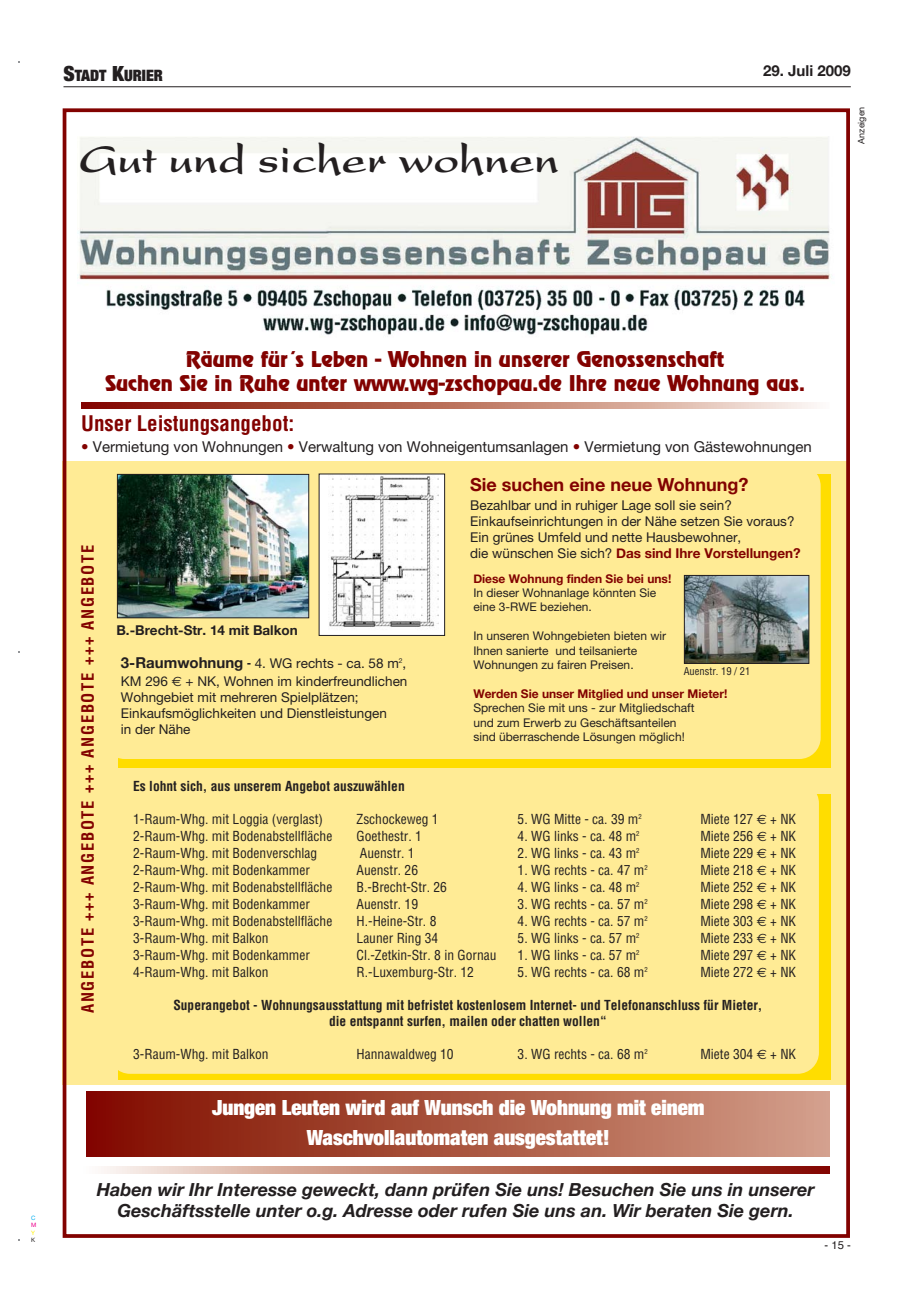
<style>
.page{position:relative;width:915px;height:1297px;background:#fff}
.page>*{position:absolute;margin:0;border:0;box-sizing:border-box;transform-origin:0 0}
.t1{font:700 43.5px "Present";color:#231f20}
.t2{font:900 expanded 21px/30px "Helvetica Neue";color:#fff;text-align:center}
.t3{font:700 condensed 21px "Helvetica";color:#820200}
.t4{font:19.5px/24px "Revue";color:#820200;text-align:center}
.t5{font:italic 700 18px/21.6px "Helvetica Neue";color:#231f20;text-align:center}
.t6{font:700 18px "Helvetica Neue";color:#820200}
.t7{font:700 condensed 16.5px "Helvetica";letter-spacing:.1em;color:#820200}
.t8{font:900 expanded 15.75px "Helvetica Neue";color:#231f20}
.t9{font:15px "Helvetica Neue";color:#231f20}
.t10{font:700 15px "Helvetica Neue";color:#231f20}
.t11{font:condensed 13.5px "Helvetica";color:#231f20}
.t12{font:13.5px/16.2px "Helvetica Neue";color:#231f20}
.t13{font:700 condensed 13.5px/16.2px "Helvetica";color:#231f20;text-align:center}
.t14{font:700 13.5px "Helvetica Neue";color:#231f20}
.t15{font:12px/14.4px "Helvetica Neue";color:#231f20}
.t16{font:700 12px "Helvetica Neue";color:#820200}
.t17{font:11.25px "Helvetica";color:#231f20}
.t18{font:condensed 10.5px "Helvetica";color:#231f20}
.t19{font:9px "Helvetica Neue";color:#231f20}
.t20{font:6px "Helvetica Neue";color:#00adef}
.t21{font:6px "Helvetica Neue";color:#ec008c}
.t22{font:6px "Helvetica Neue";color:#fff200}
.t23{font:6px "Helvetica Neue";color:#231f20}
.s1{font-size:21px}
.s2{color:#820200}
.s3{font-weight:700;font-size:15px}
.s4{font-family:"Helvetica";font-weight:700;font-stretch:condensed}
.s5{font-family:"Euro Sans"}
.s6{font-weight:700;color:#820200}
.s7{font-family:"Euro Sans";font-stretch:normal}
</style>
<div class="page">
<hr style="left:63px;top:86px;width:787px;height:1px;background:#231f20">
<div style="left:63px;top:461px;width:786px;height:624px;background:#ffeb95"></div>
<div style="left:63px;top:108px;width:786px;height:1130px;border:4px solid #820200"></div>
<svg style="left:81px;top:402px;width:733px;height:7px;background:#bb7565"></svg>
<svg style="left:104px;top:1166px;width:725px;height:7px;background:#bb7666"></svg>
<div style="left:118px;top:475px;width:711px;height:293px;background:#fd0"></div>
<div style="left:118px;top:795px;width:711px;height:285px;background:#fd0"></div>
<div style="left:103px;top:465px;width:717px;height:294px;background:#ffeb95;border-radius:21px"></div>
<div style="left:109px;top:782px;width:709px;height:292px;background:#ffeb95;border-radius:21px"></div>
<img style="left:119px;top:476px;width:188px;height:140px">
<div style="left:117px;top:474px;width:192px;height:144px;border:1px solid #231f20"></div>
<div style="left:87px;top:1091px;width:742px;height:66px;background:linear-gradient(to right,#800a00,#d39e87)"></div>
<img style="left:78px;top:136px;width:753px;height:199px">
<div style="left:319px;top:474px;width:125px;height:161px;background:#fff"></div>
<img style="left:329px;top:476px;width:110px;height:151px">
<img style="left:685px;top:577px;width:122px;height:85px">
<div style="left:683px;top:575px;width:126px;height:89px;border:1px solid #231f20"></div>
<p class="t8" style="left:63px;top:69px;width:101px"><span class="s1">S</span>TADT <span class="s1">K</span>URIER</p>
<p class="t10" style="left:763px;top:61px;width:89px">29. Juli 2009</p>
<h1 class="t1" style="left:79px;top:142px;width:481px">Gut und sicher wohnen</h1>
<p class="t19" style="left:857px;top:143px;width:38px;rotate:-90deg">Anzeigen</p>
<p class="t20" style="left:31px;top:1216px;width:6px">C</p>
<p class="t21" style="left:31px;top:1223px;width:7px">M</p>
<p class="t22" style="left:31px;top:1230px;width:5px">Y</p>
<p class="t23" style="left:31px;top:1237px;width:6px">K</p>
<h3 class="t4" style="left:105px;top:349px;width:701px">Räume für´s Leben - Wohnen in unserer Genossenschaft<br>Suchen Sie in Ruhe unter www.wg-zschopau.de Ihre neue Wohnung aus.</h3>
<h2 class="t3" style="left:81px;top:415px;width:214px">Unser Leistungsangebot:</h2>
<p class="t9" style="left:81px;top:441px;width:731px"><span class="s2">•</span> Vermietung von Wohnungen <span class="s2">•</span> Verwaltung von Wohneigentumsanlagen <span class="s2">•</span> Vermietung von Gästewohnungen</p>
<p class="t7" style="left:81px;top:1013px;width:470px;rotate:-90deg">ANGEBOTE +++ ANGEBOTE +++ ANGEBOTE +++ ANGEBOTE</p>
<p class="t14" style="left:116px;top:622px;width:183px">B.-Brecht-Str. 14 mit Balkon</p>
<p class="t12" style="left:121px;top:655px;width:288px;line-height:17.9px"><span class="s3">3-Raumwohnung</span> <span class="s4">-</span> 4. WG rechts - ca. 58 m<sup>2</sup>,<br>KM 296 <span class="s5">€</span> + NK, Wohnen im kinderfreundlichen</p>
<p class="t12" style="left:121px;top:690px;width:267px">Wohngebiet mit mehreren Spielplätzen;<br>Einkaufsmöglichkeiten und Dienstleistungen in der Nähe</p>
<h3 class="t6" style="left:470px;top:474px;width:279px">Sie suchen eine neue Wohnung?</h3>
<p class="t12" style="left:470px;top:498px;width:332px">Bezahlbar und in ruhiger Lage soll sie sein?<br>Einkaufseinrichtungen in der Nähe setzen Sie voraus?<br>Ein grünes Umfeld und nette Hausbewohner,<br>die wünschen Sie sich? <span class="s6">Das sind Ihre Vorstellungen?</span></p>
<p class="t16" style="left:473px;top:571px;width:199px">Diese Wohnung finden Sie bei uns!</p>
<p class="t15" style="left:473px;top:587px;width:184px">In dieser Wohnanlage könnten Sie eine 3-RWE beziehen.</p>
<p class="t15" style="left:473px;top:630px;width:194px">In unseren Wohngebieten bieten wir<br>Ihnen sanierte und teilsanierte<br>Wohnungen zu fairen Preisen.</p>
<p class="t16" style="left:473px;top:686px;width:255px">Werden Sie unser Mitglied und unser Mieter!</p>
<p class="t15" style="left:473px;top:702px;width:223px">Sprechen Sie mit uns - zur Mitgliedschaft und zum Erwerb zu Geschäftsanteilen sind überraschende Lösungen möglich!</p>
<p class="t18" style="left:683px;top:667px;width:68px">Auenstr. 19 / 21</p>
<p class="t13" style="left:133px;top:779px;width:273px">Es lohnt sich, aus unserem Angebot auszuwählen</p>
<p class="t11" style="left:133px;top:814px;width:191px">1-Raum-Whg. mit Loggia (verglast)</p>
<p class="t11" style="left:356px;top:814px;width:84px">Zschockeweg 1</p>
<p class="t11" style="left:517px;top:814px;width:126px">5. WG Mitte - ca. 39 m<sup>2</sup></p>
<p class="t11" style="left:700px;top:814px;width:97px">Miete 127 <span class="s7">€</span> + NK</p>
<p class="t11" style="left:133px;top:831px;width:201px">2-Raum-Whg. mit Bodenabstellfläche</p>
<p class="t11" style="left:356px;top:831px;width:67px">Goethestr. 1</p>
<p class="t11" style="left:517px;top:831px;width:123px">4. WG links - ca. 48 m<sup>2</sup></p>
<p class="t11" style="left:700px;top:831px;width:97px">Miete 256 <span class="s7">€</span> + NK</p>
<p class="t11" style="left:133px;top:848px;width:186px">2-Raum-Whg. mit Bodenverschlag</p>
<p class="t11" style="left:360px;top:848px;width:56px">Auenstr. 1</p>
<p class="t11" style="left:517px;top:848px;width:123px">2. WG links - ca. 43 m<sup>2</sup></p>
<p class="t11" style="left:700px;top:848px;width:97px">Miete 229 <span class="s7">€</span> + NK</p>
<p class="t11" style="left:133px;top:865px;width:178px">2-Raum-Whg. mit Bodenkammer</p>
<p class="t11" style="left:356px;top:865px;width:63px">Auenstr. 26</p>
<p class="t11" style="left:517px;top:865px;width:132px">1. WG rechts - ca. 47 m<sup>2</sup></p>
<p class="t11" style="left:700px;top:865px;width:97px">Miete 218 <span class="s7">€</span> + NK</p>
<p class="t11" style="left:133px;top:882px;width:201px">2-Raum-Whg. mit Bodenabstellfläche</p>
<p class="t11" style="left:356px;top:882px;width:92px">B.-Brecht-Str. 26</p>
<p class="t11" style="left:517px;top:882px;width:123px">4. WG links - ca. 48 m<sup>2</sup></p>
<p class="t11" style="left:700px;top:882px;width:97px">Miete 252 <span class="s7">€</span> + NK</p>
<p class="t11" style="left:133px;top:899px;width:178px">3-Raum-Whg. mit Bodenkammer</p>
<p class="t11" style="left:356px;top:899px;width:63px">Auenstr. 19</p>
<p class="t11" style="left:517px;top:899px;width:132px">3. WG rechts - ca. 57 m<sup>2</sup></p>
<p class="t11" style="left:700px;top:899px;width:97px">Miete 298 <span class="s7">€</span> + NK</p>
<p class="t11" style="left:133px;top:916px;width:201px">3-Raum-Whg. mit Bodenabstellfläche</p>
<p class="t11" style="left:356px;top:916px;width:81px">H.-Heine-Str. 8</p>
<p class="t11" style="left:517px;top:916px;width:132px">4. WG rechts - ca. 57 m<sup>2</sup></p>
<p class="t11" style="left:700px;top:916px;width:97px">Miete 303 <span class="s7">€</span> + NK</p>
<p class="t11" style="left:133px;top:933px;width:137px">3-Raum-Whg. mit Balkon</p>
<p class="t11" style="left:356px;top:933px;width:83px">Launer Ring 34</p>
<p class="t11" style="left:517px;top:933px;width:123px">5. WG links - ca. 57 m<sup>2</sup></p>
<p class="t11" style="left:700px;top:933px;width:97px">Miete 233 <span class="s7">€</span> + NK</p>
<p class="t11" style="left:133px;top:950px;width:178px">3-Raum-Whg. mit Bodenkammer</p>
<p class="t11" style="left:356px;top:950px;width:141px">Cl.-Zetkin-Str. 8 in Gornau</p>
<p class="t11" style="left:517px;top:950px;width:123px">1. WG links - ca. 57 m<sup>2</sup></p>
<p class="t11" style="left:700px;top:950px;width:97px">Miete 297 <span class="s7">€</span> + NK</p>
<p class="t11" style="left:133px;top:967px;width:137px">4-Raum-Whg. mit Balkon</p>
<p class="t11" style="left:356px;top:967px;width:119px">R.-Luxemburg-Str. 12</p>
<p class="t11" style="left:517px;top:967px;width:132px">5. WG rechts - ca. 68 m<sup>2</sup></p>
<p class="t11" style="left:700px;top:967px;width:97px">Miete 272 <span class="s7">€</span> + NK</p>
<p class="t13" style="left:173px;top:998px;width:590px">Superangebot - Wohnungsausstattung mit befristet kostenlosem Internet- und Telefonanschluss für Mieter, die entspannt surfen, mailen oder chatten wollen“</p>
<p class="t11" style="left:133px;top:1049px;width:137px">3-Raum-Whg. mit Balkon</p>
<p class="t11" style="left:356px;top:1049px;width:99px">Hannawaldweg 10</p>
<p class="t11" style="left:517px;top:1049px;width:132px">3. WG rechts - ca. 68 m<sup>2</sup></p>
<p class="t11" style="left:700px;top:1049px;width:97px">Miete 304 <span class="s7">€</span> + NK</p>
<h2 class="t2" style="left:212px;top:1094px;width:494px">Jungen Leuten wird auf Wunsch die Wohnung mit einem<br>Waschvollautomaten ausgestattet!</h2>
<h3 class="t5" style="left:97px;top:1178px;width:719px">Haben wir Ihr Interesse geweckt, dann prüfen Sie uns! Besuchen Sie uns in unserer<br>Geschäftsstelle unter o.g. Adresse oder rufen Sie uns an. Wir beraten Sie gern.</h3>
<p class="t17" style="left:824px;top:1240px;width:28px">- 15 -</p>
</div>
